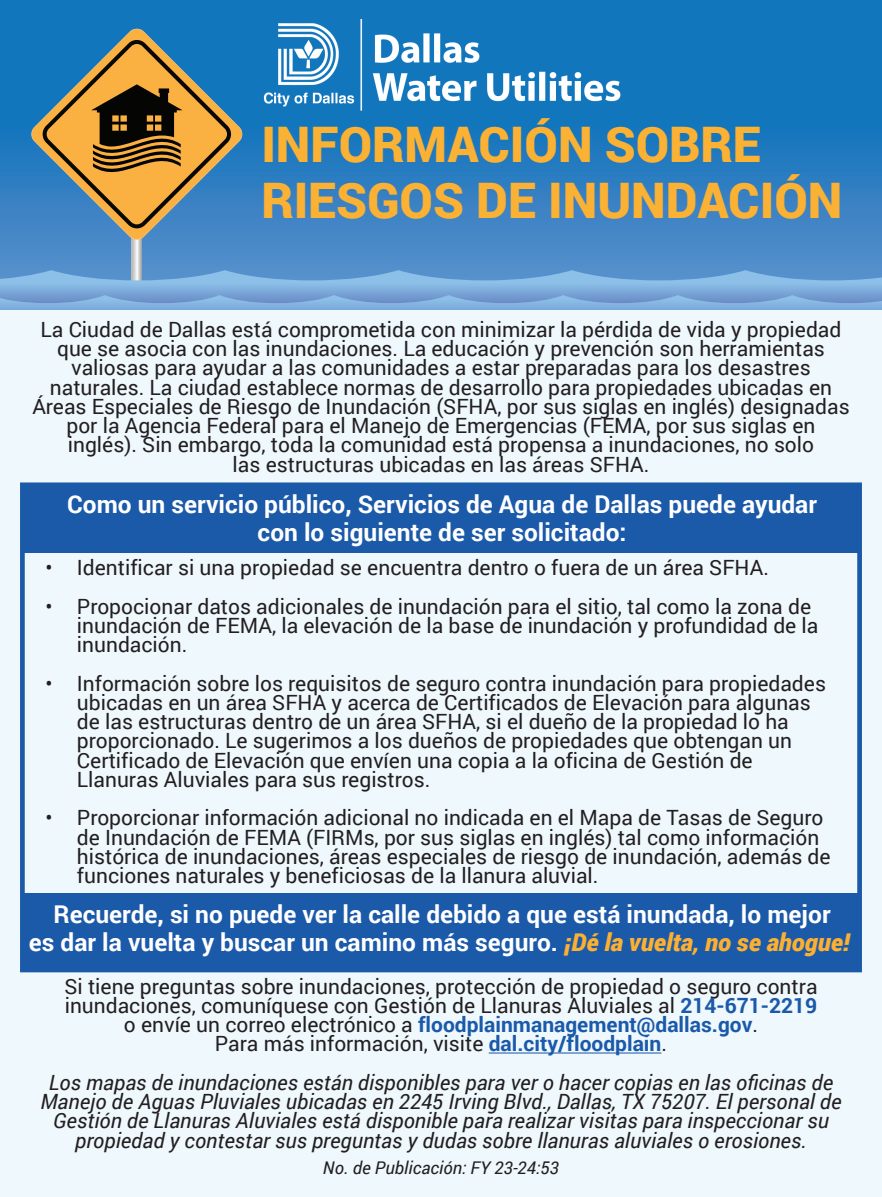
<style>
.page{position:relative;width:882px;height:1197px;background:#fff}
.page>*{position:absolute;margin:0;border:0;box-sizing:border-box;transform-origin:0 0}
.t1{font:900 49px/56px "Roboto";color:#fbb133}
.t2{font:700 24.5px/28px "Roboto";color:#fff;text-align:center}
.t3{font:21px/19.2px "Roboto";color:#231f20}
.t4{font:italic 21px/19.2px "Roboto";color:#231f20;text-align:center}
.t5{font:italic 17.5px "Roboto";color:#231f20}
.s1{font-weight:900;font-style:italic;color:#fbb032}
.s2{font-weight:700;color:#1b59a9}
</style>
<div class="page">
<svg style="left:0;top:0;width:882px;height:270px;background:#297dc1"></svg>
<svg style="left:132px;top:240px;width:10px;height:30px"></svg>
<svg style="left:31px;top:29px;width:211px;height:211px;background:#3b81b5"></svg>
<svg style="left:41px;top:40px;width:190px;height:188px;background:#827e63"></svg>
<svg style="left:0;top:270px;width:882px;height:25px;background:#77aada"></svg>
<svg style="left:0;top:295px;width:882px;height:15px;background:#7ba7d8"></svg>
<div style="left:0;top:310px;width:882px;height:887px;background:#eef8fd"></div>
<div style="left:22px;top:893px;width:838px;height:77px;background:#1b59a9"></div>
<div style="left:20px;top:482px;width:842px;height:490px;border:5px solid #1b59a9"></div>
<div style="left:22px;top:486px;width:838px;height:67px;background:#1b59a9"></div>
<hr style="left:489px;top:1053px;width:172px;height:1px;background:#1b59a9">
<img style="left:258px;top:19px;width:370px;height:91px">
<h1 class="t1" style="left:261px;top:114px;width:583px">INFORMACIÓN SOBRE<br>RIESGOS DE INUNDACIÓN</h1>
<p class="t3" style="left:32px;top:319px;width:819px;text-align:center">La Ciudad de Dallas está comprometida con minimizar la pérdida de vida y propiedad que se asocia con las inundaciones. La educación y prevención son herramientas valiosas para ayudar a las comunidades a estar preparadas para los desastres naturales. La ciudad establece normas de desarrollo para propiedades ubicadas en Áreas Especiales de Riesgo de Inundación (SFHA, por sus siglas en inglés) designadas por la Agencia Federal para el Manejo de Emergencias (FEMA, por sus siglas en inglés). Sin embargo, toda la comunidad está propensa a inundaciones, no solo<br>las estructuras ubicadas en las áreas SFHA.</p>
<p class="t2" style="left:67px;top:489px;width:751px">Como un servicio público, Servicios de Agua de Dallas puede ayudar con lo siguiente de ser solicitado:</p>
<p class="t3" style="left:45px;top:557px;width:725px">• Identificar si una propiedad se encuentra dentro o fuera de un área SFHA.</p>
<p class="t3" style="left:77px;top:596px;width:743px;text-indent:-32px">• Propocionar datos adicionales de inundación para el sitio, tal como la zona de inundación de FEMA, la elevación de la base de inundación y profundidad de la inundación.</p>
<p class="t3" style="left:77px;top:673px;width:751px;text-indent:-32px">• Información sobre los requisitos de seguro contra inundación para propiedades ubicadas en un área SFHA y acerca de Certificados de Elevación para algunas de las estructuras dentro de un área SFHA, si el dueño de la propiedad lo ha proporcionado. Le sugerimos a los dueños de propiedades que obtengan un Certificado de Elevación que envíen una copia a la oficina de Gestión de Llanuras Aluviales para sus registros.</p>
<p class="t3" style="left:77px;top:808px;width:755px;text-indent:-32px">• Proporcionar información adicional no indicada en el Mapa de Tasas de Seguro de Inundación de FEMA (FIRMs, por sus siglas en inglés) tal como información histórica de inundaciones, áreas especiales de riesgo de inundación, además de funciones naturales y beneficiosas de la llanura aluvial.</p>
<p class="t2" style="left:29px;top:899px;width:822px">Recuerde, si no puede ver la calle debido a que está inundada, lo mejor<br>es dar la vuelta y buscar un camino más seguro. <span class="s1">¡Dé la vuelta, no se ahogue!</span></p>
<p class="t3" style="left:64px;top:976px;width:755px;text-align:center">Si tiene preguntas sobre inundaciones, protección de propiedad o seguro contra inundaciones, comuníquese con Gestión de Llanuras Aluviales al <span class="s2">214-671-2219 </span>o envíe un correo electrónico a <span class="s2">floodplainmanagement@dallas.gov</span>.<br>Para más información, visite <span class="s2">dal.city/floodplain</span>.</p>
<p class="t4" style="left:40px;top:1072px;width:803px">Los mapas de inundaciones están disponibles para ver o hacer copias en las oficinas de Manejo de Aguas Pluviales ubicadas en 2245 Irving Blvd., Dallas, TX 75207. El personal de Gestión de Llanuras Aluviales está disponible para realizar visitas para inspeccionar su propiedad y contestar sus preguntas y dudas sobre llanuras aluviales o erosiones.</p>
<p class="t5" style="left:323px;top:1155px;width:238px">No. de Publicación: FY 23-24:53</p>
</div>
